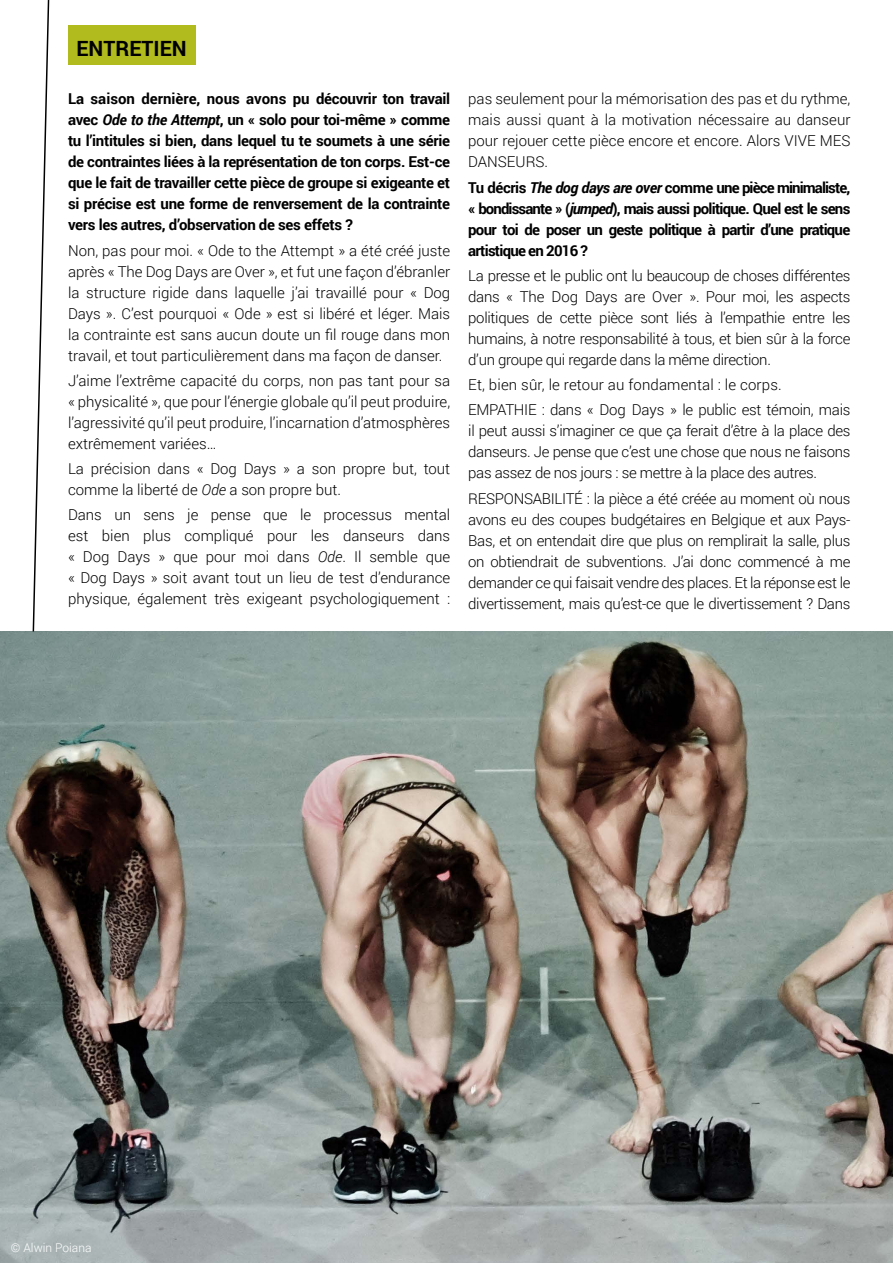
<style>
.page{position:relative;width:893px;height:1263px;background:#fff}
.page>*{position:absolute;margin:0;border:0;box-sizing:border-box;transform-origin:0 0}
.t1{font:700 21px "Roboto";color:#000}
.t2{font:300 15px/21px "Roboto";color:#000;text-align:justify}
.t3{font:700 15px/21px "Roboto";letter-spacing:-.035em;color:#000;text-align:justify}
.t4{font:300 12px "Roboto";color:#fff}
.s1{font-style:italic}
</style>
<div class="page">
<img style="left:0;top:631px;width:893px;height:632px">
<svg style="left:32px;top:0;width:18px;height:633px"></svg>
<div style="left:68px;top:26px;width:127px;height:39px;background:#b2bb1e"></div>
<h1 class="t1" style="left:77px;top:34px;width:112px">ENTRETIEN</h1>
<p class="t3" style="left:68px;top:88px;width:384px">La saison dernière, nous avons pu découvrir ton travail avec <span class="s1">Ode to the Attempt</span>, un « solo pour toi-même » comme tu l’intitules si bien, dans lequel tu te soumets à une série de contraintes liées à la représentation de ton corps. Est-ce que le fait de travailler cette pièce de groupe si exigeante et si précise est une forme de renversement de la contrainte vers les autres, d’observation de ses effets ?</p>
<p class="t2" style="left:68px;top:239px;width:384px">Non, pas pour moi. « Ode to the Attempt » a été créé juste après « The Dog Days are Over », et fut une façon d’ébranler la structure rigide dans laquelle j’ai travaillé pour « Dog Days ». C’est pourquoi « Ode » est si libéré et léger. Mais la contrainte est sans aucun doute un fil rouge dans mon travail, et tout particulièrement dans ma façon de danser.</p>
<p class="t2" style="left:68px;top:369px;width:384px">J’aime l’extrême capacité du corps, non pas tant pour sa « physicalité », que pour l’énergie globale qu’il peut produire, l’agressivité qu’il peut produire, l’incarnation d’atmosphères extrêmement variées…</p>
<p class="t2" style="left:68px;top:458px;width:384px">La précision dans « Dog Days » a son propre but, tout comme la liberté de <span class="s1">Ode</span> a son propre but.</p>
<p class="t2" style="left:68px;top:504px;width:384px">Dans un sens je pense que le processus mental est bien plus compliqué pour les danseurs dans « Dog Days » que pour moi dans <span class="s1">Ode</span>. Il semble que « Dog Days » soit avant tout un lieu de test d’endurance physique, également très exigeant psychologiquement :</p>
<p class="t2" style="left:468px;top:88px;width:384px">pas seulement pour la mémorisation des pas et du rythme, mais aussi quant à la motivation nécessaire au danseur pour rejouer cette pièce encore et encore. Alors VIVE MES DANSEURS.</p>
<p class="t3" style="left:468px;top:176px;width:384px">Tu décris <span class="s1">The dog days are over</span> comme une pièce minimaliste, « bondissante » (<span class="s1">jumped</span>), mais aussi politique. Quel est le sens pour toi de poser un geste politique à partir d’une pratique artistique en 2016 ?</p>
<p class="t2" style="left:468px;top:264px;width:384px">La presse et le public ont lu beaucoup de choses différentes dans « The Dog Days are Over ». Pour moi, les aspects politiques de cette pièce sont liés à l’empathie entre les humains, à notre responsabilité à tous, et bien sûr à la force d’un groupe qui regarde dans la même direction.</p>
<p class="t2" style="left:468px;top:372px;width:384px;line-height:25.2px">Et, bien sûr, le retour au fondamental : le corps.<br>EMPATHIE : dans « Dog Days » le public est témoin, mais</p>
<p class="t2" style="left:468px;top:420px;width:384px">il peut aussi s’imaginer ce que ça ferait d’être à la place des danseurs. Je pense que c’est une chose que nous ne faisons pas assez de nos jours : se mettre à la place des autres.</p>
<p class="t2" style="left:468px;top:487px;width:384px">RESPONSABILITÉ : la pièce a été créée au moment où nous avons eu des coupes budgétaires en Belgique et aux Pays-Bas, et on entendait dire que plus on remplirait la salle, plus on obtiendrait de subventions. J’ai donc commencé à me demander ce qui faisait vendre des places. Et la réponse est le divertissement, mais qu’est-ce que le divertissement ? Dans</p>
<p class="t4" style="left:11px;top:1239px;width:82px">© Alwin Poiana</p>
</div>
